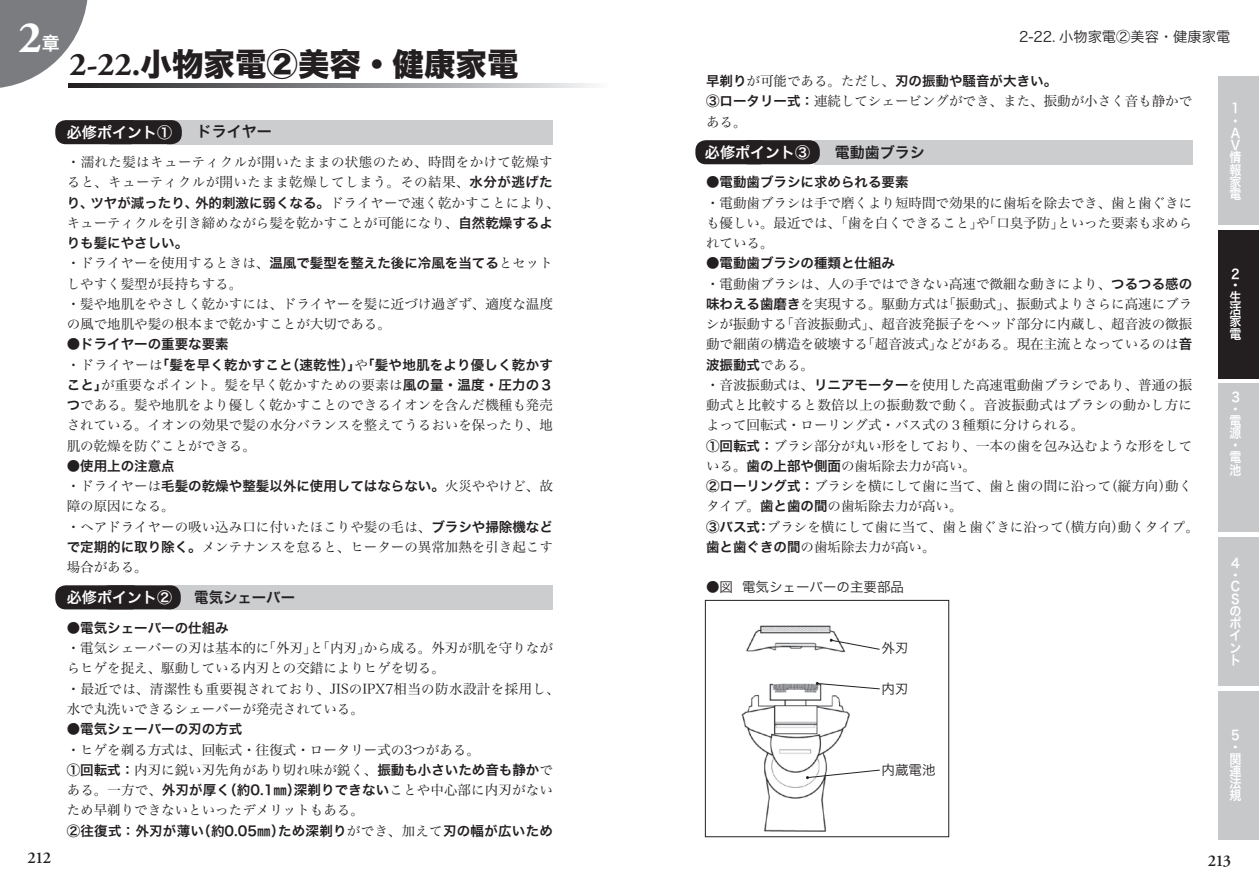
<style>
.page{position:relative;width:1259px;height:893px;background:#fff}
.page>*{position:absolute;margin:0;border:0;box-sizing:border-box;transform-origin:0 0}
.t1{font:700 45px "Adobe Garamond Pro";color:#fff}
.t2{font:31.5px "Hira Kaku Std W8";color:#231f20}
.t3{font:18px "Hira Kaku Pro W6";color:#fff}
.t4{font:600 16.5px "Adobe Garamond Pro";letter-spacing:-.05em;color:#231f20}
.t5{font:15px "Hira Kaku Pro W6";color:#fff}
.t6{font:15px "Hira Kaku Pro W6";color:#231f20;scale:.96 1}
.t7{font:14.25px "Hira Kaku Pro W3";color:#231f20}
.t8{font:13.5px/20.2px "Hira Min Pro W3";color:#231f20}
.t9{font:13.5px/20.2px "Hira Kaku Pro W6";color:#231f20}
.t10{font:13.5px/20.2px "Hira Min Pro W3";letter-spacing:.03em;color:#231f20}
.t11{font:13.5px "Hira Kaku Pro W6";letter-spacing:.02em;color:#231f20}
.t12{font:13.5px "Hira Kaku Pro W3";color:#231f20}
.t13{font:13.2px/12.1px "Hira Kaku Pro W6";color:#fff;scale:.91 1}
.s1{font-family:"Adobe Garamond Pro";font-weight:700;font-size:33px}
.s2{color:#231f20}
.s3{font-family:"Hira Kaku Pro W6"}
.s4{font-family:"Hira Min Pro W3"}
</style>
<div class="page">
<div style="left:1218px;top:76px;width:41px;height:149px;background:#c7c8ca"></div>
<div style="left:1218px;top:230px;width:41px;height:148px;background:#231f20"></div>
<div style="left:1218px;top:384px;width:41px;height:148px;background:#c7c8ca"></div>
<div style="left:1218px;top:537px;width:41px;height:149px;background:#c7c8ca"></div>
<div style="left:1218px;top:691px;width:41px;height:149px;background:#c7c8ca"></div>
<svg style="left:88px;top:84px;width:505px;height:4px"></svg>
<div style="left:166px;top:585px;width:387px;height:24px;background:#cccdcf"></div>
<div style="left:99px;top:585px;width:82px;height:24px;background:#231f20;border-radius:10px"></div>
<div style="left:55px;top:585px;width:87px;height:24px;background:#231f20;border-radius:10px"></div>
<div style="left:167px;top:120px;width:386px;height:24px;background:#cccdcf"></div>
<div style="left:100px;top:120px;width:82px;height:24px;background:#231f20;border-radius:10px"></div>
<div style="left:55px;top:120px;width:86px;height:24px;background:#231f20;border-radius:10px"></div>
<div style="left:814px;top:140px;width:378px;height:24px;background:#cccdcf"></div>
<div style="left:738px;top:140px;width:82px;height:24px;background:#231f20;border-radius:10px"></div>
<div style="left:695px;top:140px;width:75px;height:24px;background:#231f20;border-radius:10px"></div>
<img style="left:741px;top:625px;width:109px;height:207px">
<div style="left:705px;top:600px;width:244px;height:237px;border:1px solid #231f20"></div>
<svg style="left:830px;top:639px;width:50px;height:11px"></svg>
<svg style="left:816px;top:682px;width:64px;height:8px"></svg>
<svg style="left:806px;top:769px;width:74px;height:10px"></svg>
<svg style="left:0;top:0;width:88px;height:88px"></svg>
<h1 class="t1" style="left:19px;top:11px;width:25px">2</h1>
<h3 class="t3" style="left:42px;top:27px;width:19px">章</h3>
<h2 class="t2" style="left:70px;top:46px;width:450px"><span class="s1">2-22.</span>小物家電②美容・健康家電</h2>
<p class="t5" style="left:67px;top:118px;width:206px">必修ポイント① <span class="s2">　ドライヤー</span></p>
<p class="t10" style="left:67px;top:151px;width:487px">・濡れた髪はキューティクルが開いたままの状態のため、時間をかけて乾燥すると、キューティクルが開いたまま乾燥してしまう。その結果、<span class="s3">水分が逃げた</span></p>
<p class="t9" style="left:67px;top:192px;width:494px">り、ツヤが減ったり、外的刺激に弱くなる。<span class="s4">ドライヤーで速く乾かすことにより、</span></p>
<p class="t8" style="left:67px;top:212px;width:488px">キューティクルを引き締めながら髪を乾かすことが可能になり、<span class="s3">自然乾燥するよ</span></p>
<p class="t9" style="left:67px;top:232px;width:123px">りも髪にやさしい。</p>
<p class="t8" style="left:67px;top:252px;width:488px">・ドライヤーを使用するときは、<span class="s3">温風で髪型を整えた後に冷風を当てる</span>とセットしやすく髪型が長持ちする。<br>・髪や地肌をやさしく乾かすには、ドライヤーを髪に近づけ過ぎず、適度な温度の風で地肌や髪の根本まで乾かすことが大切である。</p>
<p class="t9" style="left:67px;top:334px;width:487px">●ドライヤーの重要な要素<br><span class="s4">・ドライヤーは</span>「髪を早く乾かすこと（速乾性）」<span class="s4">や</span>「髪や地肌をより優しく乾かす</p>
<p class="t8" style="left:67px;top:374px;width:488px;text-align:justify"><span class="s3">こと」</span>が重要なポイント。髪を早く乾かすための要素は<span class="s3">風の量・温度・圧力の３つ</span>である。髪や地肌をより優しく乾かすことのできるイオンを含んだ機種も発売されている。イオンの効果で髪の水分バランスを整えてうるおいを保ったり、地肌の乾燥を防ぐことができる。</p>
<p class="t9" style="left:67px;top:455px;width:488px">●使用上の注意点<br><span class="s4">・ドライヤーは</span>毛髪の乾燥や整髪以外に使用してはならない。<span class="s4">火災ややけど、故</span></p>
<p class="t8" style="left:67px;top:495px;width:488px">障の原因になる。<br>・ヘアドライヤーの吸い込み口に付いたほこりや髪の毛は、<span class="s3">ブラシや掃除機などで定期的に取り除く。</span>メンテナンスを怠ると、ヒーターの異常加熱を引き起こす場合がある。</p>
<p class="t5" style="left:67px;top:584px;width:106px">必修ポイント②</p>
<p class="t6" style="left:194px;top:584px;width:106px">電気シェーバー</p>
<p class="t9" style="left:67px;top:617px;width:163px"><span class="s4">●</span>電気シェーバーの仕組み</p>
<p class="t8" style="left:67px;top:637px;width:494px">・電気シェーバーの刃は基本的に「外刃」と「内刃」から成る。外刃が肌を守りながらヒゲを捉え、駆動している内刃との交錯によりヒゲを切る。<br>・最近では、清潔性も重要視されており、JISのIPX7相当の防水設計を採用し、水で丸洗いできるシェーバーが発売されている。</p>
<p class="t9" style="left:67px;top:718px;width:177px"><span class="s4">●</span>電気シェーバーの刃の方式</p>
<p class="t8" style="left:67px;top:738px;width:488px">・ヒゲを剃る方式は、回転式・往復式・ロータリー式の3つがある。<br><span class="s3">①回転式：</span>内刃に鋭い刃先角があり切れ味が鋭く、<span class="s3">振動も小さいため音も静か</span>である。一方で、<span class="s3">外刃が厚く（約0.1㎜）深剃りできない</span>ことや中心部に内刃がないため早剃りできないといったデメリットもある。</p>
<p class="t11" style="left:67px;top:818px;width:488px">②往復式：外刃が薄い（約0.05㎜）ため深剃り<span class="s4">ができ、加えて</span>刃の幅が広いため</p>
<p class="t7" style="left:1019px;top:24px;width:213px">2-22. 小物家電②美容・健康家電</p>
<p class="t9" style="left:706px;top:70px;width:353px">早剃り<span class="s4">が可能である。ただし、</span>刃の振動や騒音が大きい。</p>
<p class="t8" style="left:706px;top:90px;width:487px"><span class="s3">③ロータリー式：</span>連続してシェービングができ、また、振動が小さく音も静かである。</p>
<p class="t5" style="left:705px;top:139px;width:221px">必修ポイント③ <span class="s2">　電動歯ブラシ</span></p>
<p class="t9" style="left:706px;top:172px;width:204px">●電動歯ブラシに求められる要素</p>
<p class="t8" style="left:706px;top:191px;width:487px;text-align:justify">・電動歯ブラシは手で磨くより短時間で効果的に歯垢を除去でき、歯と歯ぐきにも優しい。最近では、「歯を白くできること」や「口臭予防」といった要素も求められている。</p>
<p class="t9" style="left:706px;top:253px;width:190px">●電動歯ブラシの種類と仕組み</p>
<p class="t8" style="left:706px;top:272px;width:488px;text-align:justify">・電動歯ブラシは、人の手ではできない高速で微細な動きにより、<span class="s3">つるつる感の味わえる歯磨き</span>を実現する。駆動方式は「振動式」、振動式よりさらに高速にブラシが振動する「音波振動式」、超音波発振子をヘッド部分に内蔵し、超音波の微振動で細菌の構造を破壊する「超音波式」などがある。現在主流となっているのは<span class="s3">音</span></p>
<p class="t9" style="left:706px;top:354px;width:109px">波振動式<span class="s4">である。</span></p>
<p class="t8" style="left:706px;top:374px;width:494px">・音波振動式は、<span class="s3">リニアモーター</span>を使用した高速電動歯ブラシであり、普通の振動式と比較すると数倍以上の振動数で動く。音波振動式はブラシの動かし方によって回転式・ローリング式・バス式の３種類に分けられる。<br><span class="s3">①回転式：</span>ブラシ部分が丸い形をしており、一本の歯を包み込むような形をしている。<span class="s3">歯の上部や側面</span>の歯垢除去力が高い。<br><span class="s3">②ローリング式：</span>ブラシを横にして歯に当て、歯と歯の間に沿って（縦方向）動くタイプ。<span class="s3">歯と歯の間</span>の歯垢除去力が高い。<br><span class="s3">③バス式：</span>ブラシを横にして歯に当て、歯と歯ぐきに沿って（横方向）動くタイプ。<span class="s3">歯と歯ぐきの間</span>の歯垢除去力が高い。</p>
<p class="t12" style="left:706px;top:575px;width:199px">●図 電気シェーバーの主要部品</p>
<p class="t13" style="left:1229px;top:102px;width:14px">1・<br>Ａ<br>Ｖ情報家電</p>
<p class="t13" style="left:1231px;top:267px;width:11px">2</p>
<p class="t13" style="left:1229px;top:291px;width:10px;rotate:-90deg">・</p>
<p class="t13" style="left:1229px;top:290px;width:14px;text-align:justify">生活家電</p>
<p class="t13" style="left:1231px;top:391px;width:11px">3</p>
<p class="t13" style="left:1229px;top:415px;width:10px;rotate:-90deg">・</p>
<p class="t13" style="left:1229px;top:414px;width:14px">電源・電池</p>
<p class="t13" style="left:1231px;top:557px;width:11px">4</p>
<p class="t13" style="left:1229px;top:581px;width:10px;rotate:-90deg">・</p>
<p class="t13" style="left:1229px;top:580px;width:14px">Ｃ<br>Ｓのポイント</p>
<p class="t13" style="left:1231px;top:729px;width:11px">5</p>
<p class="t13" style="left:1229px;top:753px;width:10px;rotate:-90deg">・</p>
<p class="t13" style="left:1229px;top:752px;width:14px;text-align:justify">関連法規</p>
<p class="t4" style="left:28px;top:848px;width:25px">212</p>
<p class="t4" style="left:1207px;top:851px;width:25px">213</p>
</div>
